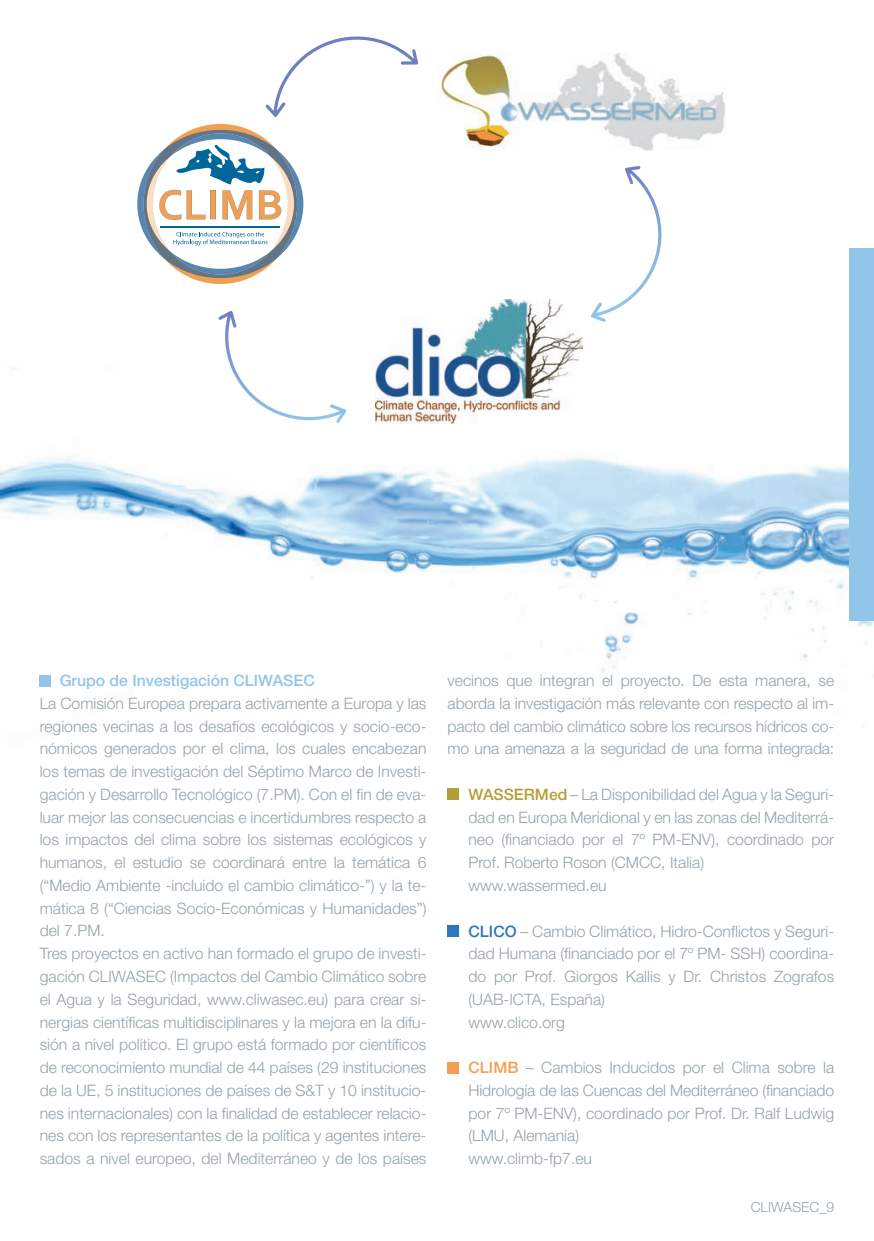
<style>
.page{position:relative;width:874px;height:1241px;background:#fff}
.page>*{position:absolute;margin:0;border:0;box-sizing:border-box;transform-origin:0 0}
.t1{font:300 15.75px/22.8px "Helvetica Neue";color:#94a2aa}
.t2{font:500 15.75px "Helvetica Neue";color:#92c5ea}
.t3{font:300 14px "Helvetica Neue";color:#94a2aa}
.s1{font-weight:500;color:#b39f38}
.s2{font-weight:500;color:#2e76bc}
.s3{font-weight:500;color:#f39f51}
</style>
<div class="page">
<img style="left:0;top:336px;width:873px;height:375px">
<img style="left:440px;top:54px;width:286px;height:96px">
<svg style="left:137px;top:124px;width:166px;height:160px"></svg>
<img style="left:375px;top:299px;width:207px;height:125px">
<svg style="left:218px;top:311px;width:128px;height:120px"></svg>
<svg style="left:591px;top:166px;width:71px;height:156px"></svg>
<svg style="left:265px;top:36px;width:153px;height:81px"></svg>
<div style="left:848px;top:248px;width:25px;height:372px;background:#92c5ea"></div>
<div style="left:40px;top:675px;width:11px;height:11px;background:#92c5ea"></div>
<div style="left:447px;top:788px;width:11px;height:11px;background:#b39f38"></div>
<div style="left:447px;top:925px;width:11px;height:11px;background:#2e76bc"></div>
<div style="left:447px;top:1061px;width:11px;height:11px;background:#f39f51"></div>
<p class="t2" style="left:60px;top:671px;width:256px">Grupo de Investigación CLIWASEC</p>
<p class="t1" style="left:40px;top:691px;width:388px">La Comisión Europea prepara activamente a Europa y las regiones vecinas a los desafíos ecológicos y socio-eco&shy;nómicos generados por el clima, los cuales encabezan los temas de investigación del Séptimo Marco de Investi&shy;gación y Desarrollo Tecnológico (7.PM). Con el fin de eva&shy;luar mejor las consecuencias e incertidumbres respecto a los impactos del clima sobre los sistemas ecológicos y humanos, el estudio se coordinará entre la temática 6 (“Medio Ambiente -incluido el cambio climático-”) y la te&shy;mática 8 (“Ciencias Socio-Económicas y Humanidades”) del 7.PM.<br>Tres proyectos en activo han formado el grupo de investi&shy;gación CLIWASEC (Impactos del Cambio Climático sobre el Agua y la Seguridad, www.cliwasec.eu) para crear si&shy;nergias científicas multidisciplinares y la mejora en la difu&shy;sión a nivel político. El grupo está formado por científicos de reconocimiento mundial de 44 países (29 instituciones de la UE, 5 instituciones de países de S&amp;T y 10 institucio&shy;nes internacionales) con la finalidad de establecer relacio&shy;nes con los representantes de la política y agentes intere&shy;sados a nivel europeo, del Mediterráneo y de los países</p>
<p class="t1" style="left:447px;top:668px;width:388px;text-align:justify">vecinos que integran el proyecto. De esta manera, se abo rda la investigación más relevante con respecto al im&shy;pacto del cambio climático sobre los recursos hídricos co&shy;mo una amenaza a la seguridad de una forma integrada:</p>
<p class="t1" style="left:468px;top:782px;width:367px"><span class="s1">WASSERMed</span> – La Disponibilidad del Agua y la Seguri&shy;dad en Europa Meridional y en las zonas del Mediterrá&shy;neo (financiado por el 7º PM-ENV), coordinado por Prof. Roberto Roson (CMCC, Italia) www.wassermed.eu</p>
<p class="t1" style="left:468px;top:919px;width:367px"><span class="s2">CLICO</span> – Cambio Climático, Hidro-Conflictos y Seguri&shy;dad Humana (financiado por el 7º PM- SSH) coordina&shy;do por Prof. Giorgos Kallis y Dr. Christos Zografos (UAB-ICTA, España)<br>www.clico.org</p>
<p class="t1" style="left:468px;top:1055px;width:367px"><span class="s3">CLIMB</span> – Cambios Inducidos por el Clima sobre la Hidrología de las Cuencas del Mediterráneo (financiado por 7º PM-ENV), coordinado por Prof. Dr. Ralf Ludwig (LMU, Alemania)<br>www.climb-fp7.eu</p>
<p class="t3" style="left:750px;top:1198px;width:85px">CLIWASEC_9</p>
</div>
